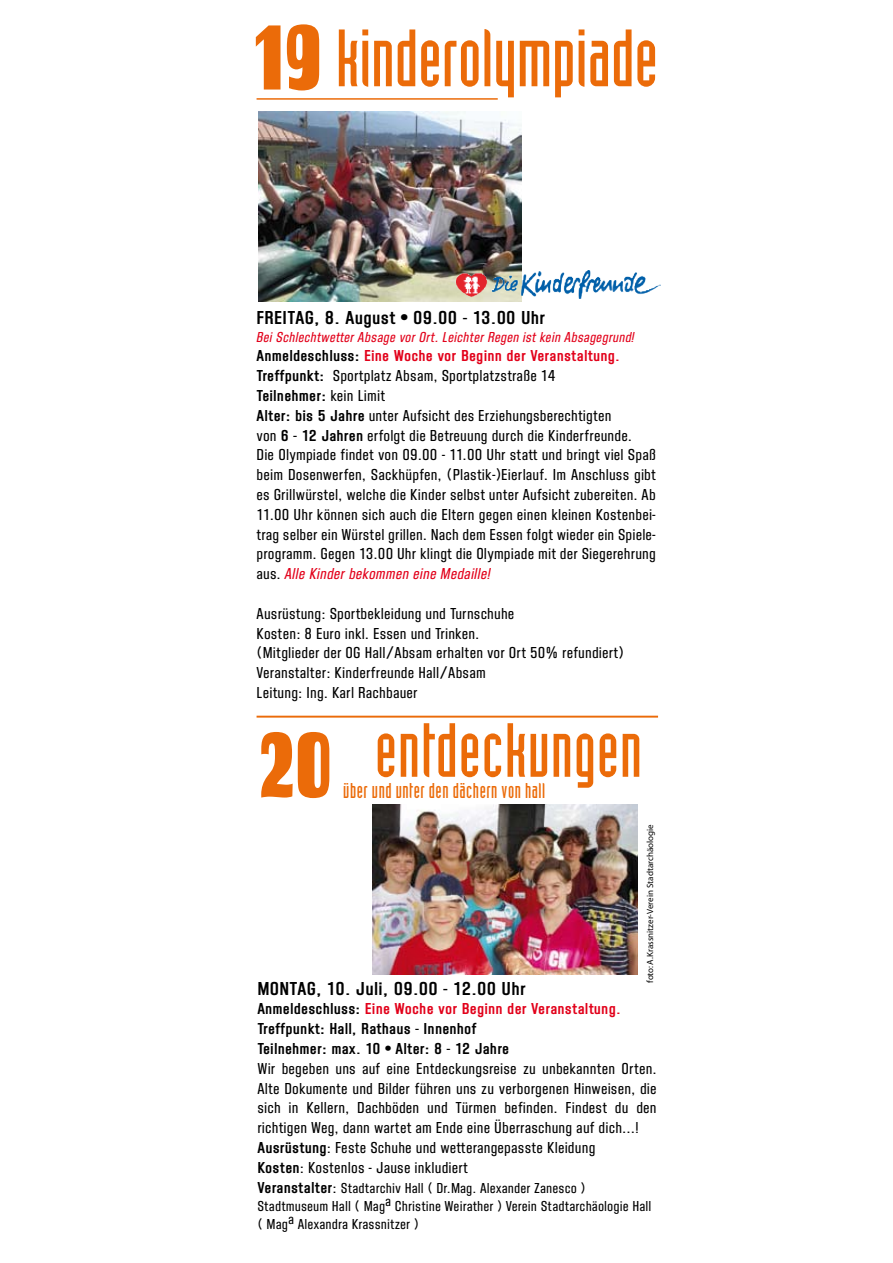
<style>
.page{position:relative;width:893px;height:1263px;background:#fff}
.page>*{position:absolute;margin:0;border:0;box-sizing:border-box;transform-origin:0 0}
.t1{font:97.5px "Salut";color:#eb6b09;scale:.79 1}
.t2{font:79.5px "Industria Solid";color:#eb6b09}
.t3{font:75px "Industria Solid";letter-spacing:.01em;color:#eb6b09}
.t4{font:21px "Industria Solid";letter-spacing:.025em;color:#eb6b09}
.t5{font:700 19.5px "Joop Gothic";letter-spacing:.05em;color:#000}
.t6{font:500 16.5px/19.8px "Joop Gothic";letter-spacing:.05em;color:#000}
.t7{font:700 16.5px/19.8px "Joop Gothic";letter-spacing:.05em;color:#000}
.t8{font:500 15px/18px "Joop Gothic";letter-spacing:.05em;color:#000}
.t9{font:italic 500 15px "Joop Gothic";letter-spacing:.05em;color:#e2001a}
.t10{font:9px "Myriad";color:#000}
.s1{font-family:"Salut";font-size:97.5px}
.s2{font-weight:700}
.s3{font-weight:700;color:#e2001a}
.s4{font-style:italic;color:#e2001a}
.s5{color:#e2001a}
.s6{font-weight:700;font-size:16.5px}
.s7{font-size:16.5px}
</style>
<div class="page">
<img style="left:372px;top:804px;width:265px;height:170px">
<img style="left:259px;top:112px;width:263px;height:189px">
<img style="left:457px;top:271px;width:203px;height:27px">
<hr style="left:257px;top:98px;width:241px;height:2px;background:#eb6b09">
<hr style="left:257px;top:716px;width:401px;height:2px;background:#eb6b09">
<h2 class="t2" style="left:255px;top:15px;width:404px"><span class="s1">19</span> kinderolympiade</h2>
<p class="t5" style="left:257px;top:307px;width:289px">FREITAG, 8. August • 09.00 - 13.00 Uhr</p>
<p class="t9" style="left:257px;top:329px;width:379px">Bei Schlechtwetter Absage vor Ort. Leichter Regen ist kein Absagegrund!</p>
<p class="t6" style="left:257px;top:346px;width:400px"><span class="s2">Anmeldeschluss:</span> <span class="s3">Eine Woche vor Beginn der Veranstaltung.<br></span><span class="s2">Treffpunkt:</span> Sportplatz Absam, Sportplatzstraße 14<br><span class="s2">Teilnehmer:</span> kein Limit<br><span class="s2">Alter: bis 5 Jahre</span> unter Aufsicht des Erziehungsberechtigten<br>von <span class="s2">6 - 12 Jahren</span> erfolgt die Betreuung durch die Kinderfreunde.<br>Die Olympiade findet von 09.00 - 11.00 Uhr statt und bringt viel Spaß beim Dosenwerfen, Sackhüpfen, (Plastik-)Eierlauf. Im Anschluss gibt es Grillwürstel, welche die Kinder selbst unter Aufsicht zubereiten. Ab 11.00 Uhr können sich auch die Eltern gegen einen kleinen Kostenbei&shy;trag selber ein Würstel grillen. Nach dem Essen folgt wieder ein Spiele&shy;programm. Gegen 13.00 Uhr klingt die Olympiade mit der Siegerehrung aus. <span class="s4">Alle Kinder bekommen eine Medaille!</span></p>
<p class="t6" style="left:257px;top:603px;width:368px">Ausrüstung: Sportbekleidung und Turnschuhe<br>Kosten: 8 Euro inkl. Essen und Trinken.<br>(Mitglieder der OG Hall/Absam erhalten vor Ort 50% refundiert)<br>Veranstalter: Kinderfreunde Hall/Absam<br>Leitung: Ing. Karl Rachbauer</p>
<h1 class="t1" style="left:260px;top:715px;width:93px">20</h1>
<h3 class="t3" style="left:375px;top:709px;width:269px">entdeckungen</h3>
<p class="t4" style="left:343px;top:779px;width:204px">über und unter den dächern von hall</p>
<p class="t10" style="left:645px;top:983px;width:160px;rotate:-90deg">foto: A.Krassnitzer-Verein Stadtarchäologie</p>
<p class="t5" style="left:258px;top:978px;width:269px">MONTAG, 10. Juli, 09.00 - 12.00 Uhr</p>
<p class="t7" style="left:258px;top:999px;width:364px">Anmeldeschluss: <span class="s5">Eine Woche vor Beginn der Veranstaltung.<br></span>Treffpunkt: Hall, Rathaus - Innenhof<br>Teilnehmer: max. 10 • Alter: 8 - 12 Jahre</p>
<p class="t6" style="left:258px;top:1058px;width:400px">Wir begeben uns auf eine Entdeckungsreise zu unbekannten Orten.<br>Alte Dokumente und Bilder führen uns zu verborgenen Hinweisen, die sich in Kellern, Dachböden und Türmen befinden. Findest du den richtigen Weg, dann wartet am Ende eine Überraschung auf dich...!<br><span class="s2">Ausrüstung</span>: Feste Schuhe und wetterangepasste Kleidung<br><span class="s2">Kosten</span>: Kostenlos - Jause inkludiert</p>
<p class="t8" style="left:258px;top:1178px;width:395px"><span class="s6">Veranstalter</span><span class="s7">:</span> Stadtarchiv Hall ( Dr.Mag. Alexander Zanesco )<br>Stadtmuseum Hall ( Maga Christine Weirather ) Verein Stadtarchäologie Hall ( Maga Alexandra Krassnitzer )</p>
</div>
